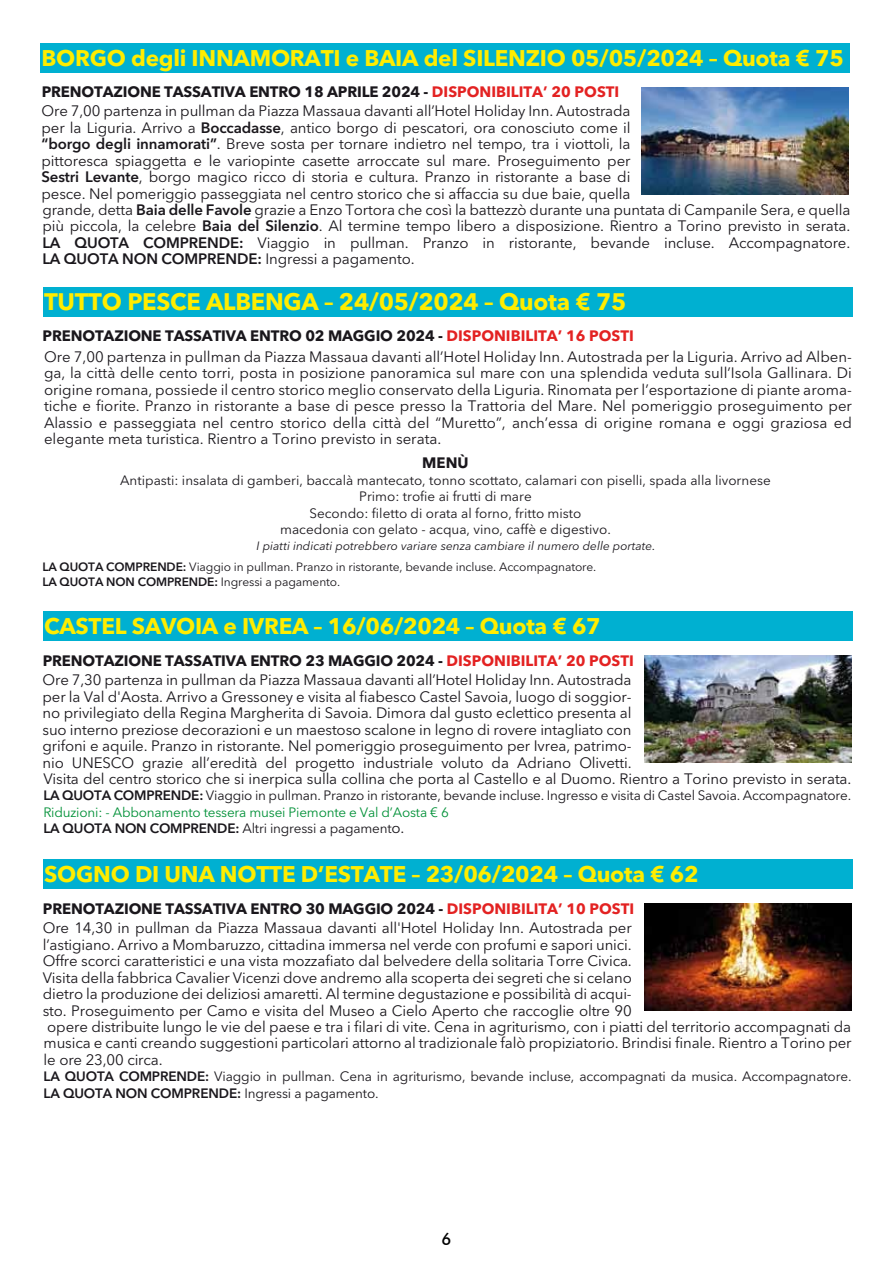
<style>
.page{position:relative;width:893px;height:1263px;background:#fff}
.page>*{position:absolute;margin:0;border:0;box-sizing:border-box;transform-origin:0 0}
.t1{font:700 23.7px "Avenir Next LT Pro";letter-spacing:-.01em;color:#ffed00}
.t2{font:700 22.5px "Avenir Next LT Pro";letter-spacing:-.01em;color:#ffed00}
.t3{font:500 16.5px "Futura BT";color:#000}
.t4{font:15px/16.5px "Avenir Next LT Pro";letter-spacing:-.01em;color:#1a171c}
.t5{font:700 15px "Avenir Next LT Pro";color:#1a171c}
.t6{font:13.5px/16.5px "Avenir Next LT Pro";letter-spacing:-.01em;color:#1a171c}
.t7{font:italic 12px/21px "Avenir Next LT Pro";color:#1a171c}
.t8{font:600 12px "Avenir Next LT Pro";letter-spacing:-.01em;color:#1a171c}
.s1{font-weight:700}
.s2{font-weight:700;color:#e32222}
.s3{font-weight:600}
.s4{font-weight:600;font-style:normal}
.s5{font-style:normal}
.s6{font-weight:400}
.s7{color:#009037}
.s8{font-size:15px}
</style>
<div class="page">
<div style="left:40px;top:43px;width:810px;height:30px;background:#00b0d1"></div>
<img style="left:642px;top:87px;width:207px;height:108px">
<div style="left:43px;top:287px;width:810px;height:30px;background:#00b0d1"></div>
<div style="left:43px;top:611px;width:810px;height:29px;background:#00b0d1"></div>
<img style="left:644px;top:655px;width:207px;height:107px">
<div style="left:43px;top:859px;width:810px;height:29px;background:#00b0d1"></div>
<img style="left:644px;top:903px;width:208px;height:108px">
<h2 class="t2" style="left:41px;top:44px;width:804px">BORGO degli INNAMORATI e BAIA del SILENZIO 05/05/2024 – Quota € 75</h2>
<p class="t4" style="left:42px;top:82px;width:591px;line-height:19.5px"><span class="s1">PRENOTAZIONE TASSATIVA ENTRO 18 APRILE 2024 -</span> <span class="s2">DISPONIBILITA’ 20 POSTI<br></span>Ore 7,00 partenza in pullman da Piazza Massaua davanti all’Hotel Holiday Inn. Autostrada</p>
<p class="t4" style="left:42px;top:119px;width:810px">per la Liguria. Arrivo a <span class="s3">Boccadasse</span>, antico borgo di pescatori, ora conosciuto come il<br><span class="s3">“borgo degli innamorati”</span>. Breve sosta per tornare indietro nel tempo, tra i viottoli, la<br>pittoresca spiaggetta e le variopinte casette arroccate sul mare. Proseguimento per<br><span class="s3">Sestri Levante</span>, borgo magico ricco di storia e cultura. Pranzo in ristorante a base di<br>pesce. Nel pomeriggio passeggiata nel centro storico che si affaccia su due baie, quella<br>grande, detta <span class="s3">Baia delle Favole</span> grazie a Enzo Tortora che così la battezzò durante una puntata di Campanile Sera, e quella più piccola, la celebre <span class="s3">Baia del Silenzio</span>. Al termine tempo libero a disposizione. Rientro a Torino previsto in serata.<br><span class="s3">LA QUOTA COMPRENDE:</span> Viaggio in pullman. Pranzo in ristorante, bevande incluse. Accompagnatore.<br><span class="s3">LA QUOTA NON COMPRENDE:</span> Ingressi a pagamento.</p>
<h1 class="t1" style="left:44px;top:287px;width:584px">TUTTO PESCE ALBENGA – 24/05/2024 – Quota € 75</h1>
<p class="t4" style="left:43px;top:325px;width:811px;line-height:21px"><span class="s1">PRENOTAZIONE TASSATIVA ENTRO 02 MAGGIO 2024 -</span> <span class="s2">DISPONIBILITA’ 16 POSTI<br></span>Ore 7,00 partenza in pullman da Piazza Massaua davanti all’Hotel Holiday Inn. Autostrada per la Liguria. Arrivo ad Alben-</p>
<p class="t4" style="left:44px;top:365px;width:809px;text-align:justify">ga, la città delle cento torri, posta in posizione panoramica sul mare con una splendida veduta sull’Isola Gallinara. Di origine romana, possiede il centro storico meglio conservato della Liguria. Rinomata per l’esportazione di piante aroma&shy;tiche e fiorite. Pranzo in ristorante a base di pesce presso la Trattoria del Mare. Nel pomeriggio proseguimento per Alassio e passeggiata nel centro storico della città del “Muretto”, anch’essa di origine romana e oggi graziosa ed elegante meta turistica. Rientro a Torino previsto in serata.</p>
<p class="t5" style="left:422px;top:453px;width:48px">MENÙ</p>
<p class="t6" style="left:120px;top:471px;width:652px;text-align:center">Antipasti: insalata di gamberi, baccalà mantecato, tonno scottato, calamari con piselli, spada alla livornese Primo: trofie ai frutti di mare<br>Secondo: filetto di orata al forno, fritto misto<br>macedonia con gelato - acqua, vino, caffè e digestivo.</p>
<p class="t7" style="left:42px;top:535px;width:615px;text-indent:214px">I piatti indicati potrebbero variare senza cambiare il numero delle portate.<br><span class="s4">LA QUOTA COMPRENDE:</span> <span class="s5">Viaggio in pullman. Pranzo in ristorante, bevande incluse. Accompagnatore.</span></p>
<p class="t8" style="left:42px;top:574px;width:299px">LA QUOTA NON COMPRENDE: <span class="s6">Ingressi a pagamento.</span></p>
<h2 class="t2" style="left:44px;top:612px;width:558px">CASTEL SAVOIA e IVREA – 16/06/2024 – Quota € 67</h2>
<p class="t4" style="left:43px;top:651px;width:593px;line-height:19.5px"><span class="s1">PRENOTAZIONE TASSATIVA ENTRO 23 MAGGIO 2024 -</span> <span class="s2">DISPONIBILITA’ 20 POSTI<br></span>Ore 7,30 partenza in pullman da Piazza Massaua davanti all’Hotel Holiday Inn. Autostrada</p>
<p class="t4" style="left:43px;top:688px;width:810px">per la Val d'Aosta. Arrivo a Gressoney e visita al fiabesco Castel Savoia, luogo di soggior-<br>no privilegiato della Regina Margherita di Savoia. Dimora dal gusto eclettico presenta al<br>suo interno preziose decorazioni e un maestoso scalone in legno di rovere intagliato con<br>grifoni e aquile. Pranzo in ristorante. Nel pomeriggio proseguimento per Ivrea, patrimo-<br>nio UNESCO grazie all’eredità del progetto industriale voluto da Adriano Olivetti.<br>Visita del centro storico che si inerpica sulla collina che porta al Castello e al Duomo. Rientro a Torino previsto in serata.</p>
<p class="t6" style="left:43px;top:787px;width:809px"><span class="s3">LA QUOTA COMPRENDE:</span> Viaggio in pullman. Pranzo in ristorante, bevande incluse. Ingresso e visita di Castel Savoia. Accompagnatore.<br><span class="s7">Riduzioni: - Abbonamento tessera musei Piemonte e Val d’Aosta € 6<br></span><span class="s3">LA QUOTA NON COMPRENDE:</span> Altri ingressi a pagament<span class="s8">o.</span></p>
<h2 class="t2" style="left:44px;top:860px;width:656px">SOGNO DI UNA NOTTE D’ESTATE – 23/06/2024 – Quota € 62</h2>
<p class="t4" style="left:43px;top:899px;width:593px;line-height:19.4px"><span class="s1">PRENOTAZIONE TASSATIVA ENTRO 30 MAGGIO 2024 -</span> <span class="s2">DISPONIBILITA’ 10 POSTI<br></span>Ore 14,30 in pullman da Piazza Massaua davanti all'Hotel Holiday Inn. Autostrada per</p>
<p class="t4" style="left:43px;top:936px;width:810px">l’astigiano. Arrivo a Mombaruzzo, cittadina immersa nel verde con profumi e sapori unici.<br>Offre scorci caratteristici e una vista mozzafiato dal belvedere della solitaria Torre Civica.<br>Visita della fabbrica Cavalier Vicenzi dove andremo alla scoperta dei segreti che si celano<br>dietro la produzione dei deliziosi amaretti. Al termine degustazione e possibilità di acqui-<br>sto. Proseguimento per Camo e visita del Museo a Cielo Aperto che raccoglie oltre 90<br>opere distribuite lungo le vie del paese e tra i filari di vite. Cena in agriturismo, con i piatti del territorio accompagnati da musica e canti creando suggestioni particolari attorno al tradizionale falò propiziatorio. Brindisi finale. Rientro a Torino per le ore 23,00 circa.</p>
<p class="t6" style="left:44px;top:1068px;width:809px"><span class="s3">LA QUOTA COMPRENDE:</span> Viaggio in pullman. Cena in agriturismo, bevande incluse, accompagnati da musica. Accompagnatore.<br><span class="s3">LA QUOTA NON COMPRENDE:</span> Ingressi a pagamento.</p>
<p class="t3" style="left:441px;top:1229px;width:11px">6</p>
</div>
